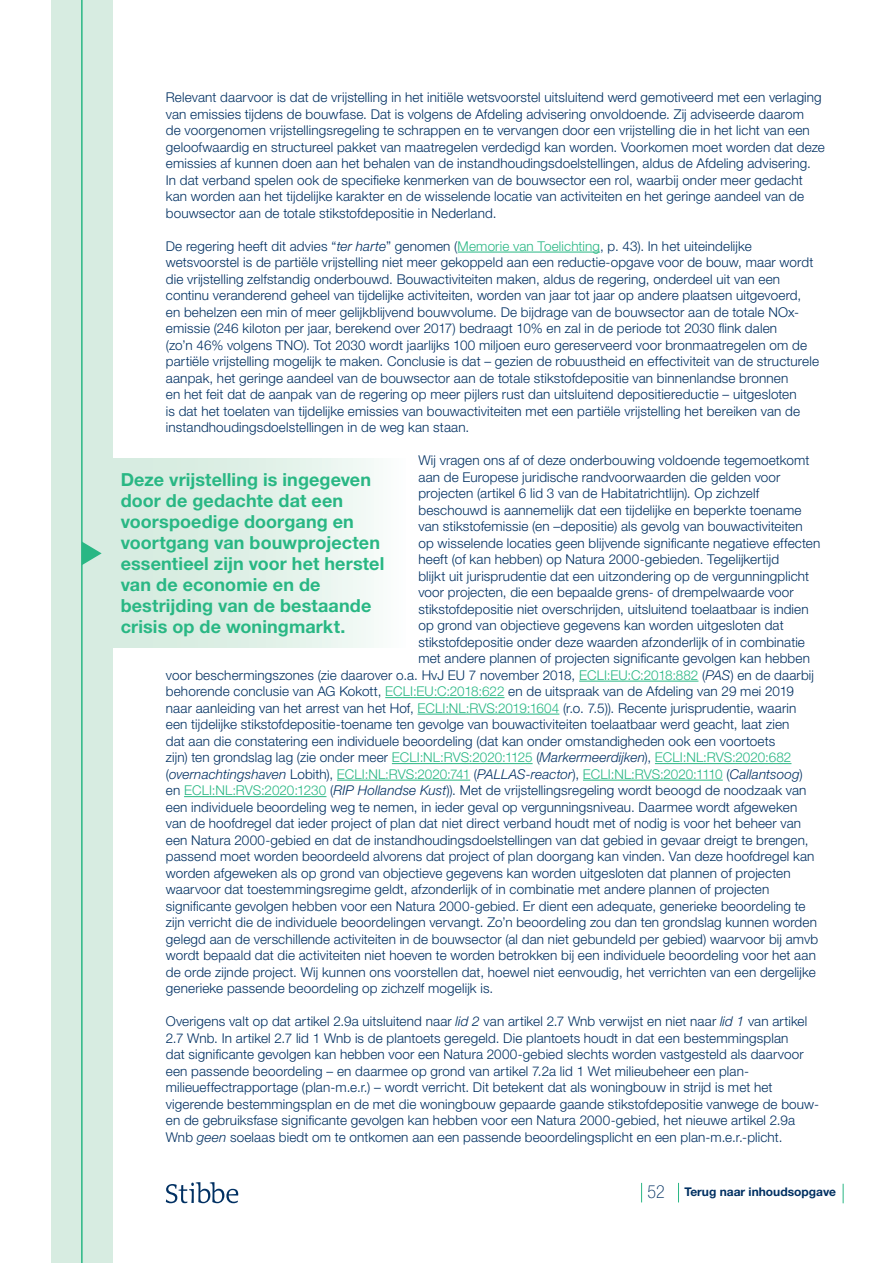
<style>
.page{position:relative;width:893px;height:1263px;background:#fff}
.page>*{position:absolute;margin:0;border:0;box-sizing:border-box;transform-origin:0 0}
.t1{font:700 18px/21px "Helvetica Neue LT Std";letter-spacing:.005em;color:#29b784}
.t2{font:100 condensed 18px "Helvetica Neue LT Std";color:#003062}
.Broodtekst{font:300 13.5px/16.5px "Helvetica Neue LT Std";letter-spacing:.01em;color:#003062}
.Broodtekst-2{font:italic 300 13.5px "Helvetica Neue LT Std";letter-spacing:.005em;color:#003062}
.Broodtekst-3{font:300 13.5px "Helvetica Neue LT Std";letter-spacing:.01em;color:#29b784}
.t3{font:700 12px "Helvetica Neue LT Std";color:#003062}
.s1{font-style:italic}
.s2{color:#29b784}
.s3{color:#003062}
.s4{font-style:italic;color:#003062}
.s5{font-style:normal}
.s6{font-style:normal;color:#29b784}
</style>
<div class="page">
<div style="left:51px;top:0;width:62px;height:1263px;background:#d7ece1"></div>
<hr style="left:81px;top:0;width:2px;height:1263px;background:#29b784">
<hr style="left:458px;top:252px;width:142px;height:1px;background:#29b784">
<hr style="left:579px;top:681px;width:119px;height:1px;background:#29b784">
<hr style="left:385px;top:697px;width:119px;height:1px;background:#29b784">
<hr style="left:418px;top:714px;width:141px;height:1px;background:#29b784">
<hr style="left:392px;top:763px;width:141px;height:1px;background:#29b784">
<hr style="left:655px;top:763px;width:136px;height:1px;background:#29b784">
<hr style="left:337px;top:780px;width:133px;height:1px;background:#29b784">
<hr style="left:583px;top:780px;width:140px;height:1px;background:#29b784">
<hr style="left:184px;top:796px;width:142px;height:1px;background:#29b784">
<svg style="left:843px;top:1184px;width:1px;height:19px"></svg>
<svg style="left:678px;top:1183px;width:1px;height:19px"></svg>
<svg style="left:641px;top:1183px;width:1px;height:19px"></svg>
<svg style="left:166px;top:1182px;width:72px;height:21px"></svg>
<div style="left:104px;top:459px;width:302px;height:189px;background:linear-gradient(to right,#d0e9db,#f5fbf8)"></div>
<svg style="left:82px;top:541px;width:20px;height:24px"></svg>
<p class="Broodtekst" style="left:166px;top:89px;width:661px">Relevant daarvoor is dat de vrijstelling in het initiële wetsvoorstel uitsluitend werd gemotiveerd met een verlaging van emissies tijdens de bouwfase. Dat is volgens de Afdeling advisering onvoldoende. Zij adviseerde daarom<br>de voorgenomen vrijstellingsregeling te schrappen en te vervangen door een vrijstelling die in het licht van een geloofwaardig en structureel pakket van maatregelen verdedigd kan worden. Voorkomen moet worden dat deze emissies af kunnen doen aan het behalen van de instandhoudingsdoelstellingen, aldus de Afdeling advisering.<br>In dat verband spelen ook de specifieke kenmerken van de bouwsector een rol, waarbij onder meer gedacht kan worden aan het tijdelijke karakter en de wisselende locatie van activiteiten en het geringe aandeel van de bouwsector aan de totale stikstofdepositie in Nederland.</p>
<p class="Broodtekst" style="left:166px;top:237px;width:655px">De regering heeft dit advies “<span class="s1">ter harte</span>” genomen (<span class="s2">Memorie van Toelichting</span>, p. 43). In het uiteindelijke wetsvoorstel is de partiële vrijstelling niet meer gekoppeld aan een reductie-opgave voor de bouw, maar wordt die vrijstelling zelfstandig onderbouwd. Bouwactiviteiten maken, aldus de regering, onderdeel uit van een continu veranderend geheel van tijdelijke activiteiten, worden van jaar tot jaar op andere plaatsen uitgevoerd, en behelzen een min of meer gelijkblijvend bouwvolume. De bijdrage van de bouwsector aan de totale NOx&shy;emissie (246 kiloton per jaar, berekend over 2017) bedraagt 10% en zal in de periode tot 2030 flink dalen<br>(zo’n 46% volgens TNO). Tot 2030 wordt jaarlijks 100 miljoen euro gereserveerd voor bronmaatregelen om de partiële vrijstelling mogelijk te maken. Conclusie is dat – gezien de robuustheid en effectiviteit van de structurele aanpak, het geringe aandeel van de bouwsector aan de totale stikstofdepositie van binnenlandse bronnen<br>en het feit dat de aanpak van de regering op meer pijlers rust dan uitsluitend depositiereductie – uitgesloten<br>is dat het toelaten van tijdelijke emissies van bouwactiviteiten met een partiële vrijstelling het bereiken van de instandhoudingsdoelstellingen in de weg kan staan.</p>
<p class="Broodtekst" style="left:418px;top:452px;width:393px">Wij vragen ons af of deze onderbouwing voldoende tegemoetkomt</p>
<p class="Broodtekst" style="left:418px;top:468px;width:363px">aan de Europese juridische randvoorwaarden die gelden voor</p>
<p class="Broodtekst" style="left:418px;top:485px;width:342px">projecten (artikel 6 lid 3 van de Habitatrichtlijn). Op zichzelf</p>
<p class="Broodtekst" style="left:418px;top:501px;width:385px">beschouwd is aannemelijk dat een tijdelijke en beperkte toename</p>
<p class="Broodtekst" style="left:418px;top:518px;width:386px">van stikstofemissie (en –depositie) als gevolg van bouwactiviteiten</p>
<p class="Broodtekst" style="left:418px;top:534px;width:403px">op wisselende locaties geen blijvende significante negatieve effecten</p>
<p class="Broodtekst" style="left:418px;top:551px;width:362px">heeft (of kan hebben) op Natura 2000-gebieden. Tegelijkertijd</p>
<p class="Broodtekst" style="left:418px;top:567px;width:392px">blijkt uit jurisprudentie dat een uitzondering op de vergunningplicht</p>
<p class="Broodtekst" style="left:418px;top:584px;width:377px">voor projecten, die een bepaalde grens- of drempelwaarde voor</p>
<p class="Broodtekst" style="left:418px;top:600px;width:392px">stikstofdepositie niet overschrijden, uitsluitend toelaatbaar is indien</p>
<p class="Broodtekst" style="left:418px;top:617px;width:367px">op grond van objectieve gegevens kan worden uitgesloten dat</p>
<p class="Broodtekst" style="left:418px;top:633px;width:388px">stikstofdepositie onder deze waarden afzonderlijk of in combinatie</p>
<p class="Broodtekst" style="left:418px;top:650px;width:393px">met andere plannen of projecten significante gevolgen kan hebben</p>
<p class="Broodtekst" style="left:166px;top:666px;width:650px">voor beschermingszones (zie daarover o.a. HvJ EU 7 november 2018, <span class="s2">ECLI:EU:C:2018:882</span> (<span class="s1">PAS</span>) en de daarbij</p>
<p class="Broodtekst" style="left:166px;top:683px;width:630px">behorende conclusie van AG Kokott, <span class="s2">ECLI:EU:C:2018:622</span> en de uitspraak van de Afdeling van 29 mei 2019</p>
<p class="Broodtekst" style="left:166px;top:699px;width:632px">naar aanleiding van het arrest van het Hof, <span class="s2">ECLI:NL:RVS:2019:1604</span> (r.o. 7.5)). Recente jurisprudentie, waarin</p>
<p class="Broodtekst" style="left:166px;top:716px;width:625px">een tijdelijke stikstofdepositie-toename ten gevolge van bouwactiviteiten toelaatbaar werd geacht, laat zien</p>
<p class="Broodtekst" style="left:166px;top:732px;width:611px">dat aan die constatering een individuele beoordeling (dat kan onder omstandigheden ook een voortoets</p>
<p class="Broodtekst-3" style="left:166px;top:749px;width:627px"><span class="s3">zijn) ten grondslag lag (zie onder meer</span> ECLI:NL:RVS:2020:1125 <span class="s3">(</span><span class="s4">Markermeerdijken</span><span class="s3">),</span> ECLI:NL:RVS:2020:682</p>
<p class="Broodtekst-2" style="left:166px;top:766px;width:638px"><span class="s5">(</span>overnachtingshaven <span class="s5">Lobith),</span> <span class="s6">ECLI:NL:RVS:2020:741</span> <span class="s5">(</span>PALLAS-reactor<span class="s5">),</span> <span class="s6">ECLI:NL:RVS:2020:1110</span> <span class="s5">(</span>Callantsoog<span class="s5">)</span></p>
<p class="Broodtekst" style="left:166px;top:782px;width:642px">en <span class="s2">ECLI:NL:RVS:2020:1230</span> (<span class="s1">RIP Hollandse Kust</span>)). Met de vrijstellingsregeling wordt beoogd de noodzaak van</p>
<p class="Broodtekst" style="left:166px;top:798px;width:633px">een individuele beoordeling weg te nemen, in ieder geval op vergunningsniveau. Daarmee wordt afgeweken</p>
<p class="Broodtekst" style="left:166px;top:815px;width:637px">van de hoofdregel dat ieder project of plan dat niet direct verband houdt met of nodig is voor het beheer van</p>
<p class="Broodtekst" style="left:166px;top:831px;width:644px">een Natura 2000-gebied en dat de instandhoudingsdoelstellingen van dat gebied in gevaar dreigt te brengen,</p>
<p class="Broodtekst" style="left:166px;top:848px;width:650px">passend moet worden beoordeeld alvorens dat project of plan doorgang kan vinden. Van deze hoofdregel kan</p>
<p class="Broodtekst" style="left:166px;top:864px;width:626px">worden afgeweken als op grond van objectieve gegevens kan worden uitgesloten dat plannen of projecten</p>
<p class="Broodtekst" style="left:166px;top:881px;width:605px">waarvoor dat toestemmingsregime geldt, afzonderlijk of in combinatie met andere plannen of projecten</p>
<p class="Broodtekst" style="left:166px;top:897px;width:641px">significante gevolgen hebben voor een Natura 2000-gebied. Er dient een adequate, generieke beoordeling te</p>
<p class="Broodtekst" style="left:166px;top:914px;width:653px">zijn verricht die de individuele beoordelingen vervangt. Zo’n beoordeling zou dan ten grondslag kunnen worden</p>
<p class="Broodtekst" style="left:166px;top:930px;width:654px">gelegd aan de verschillende activiteiten in de bouwsector (al dan niet gebundeld per gebied) waarvoor bij amvb</p>
<p class="Broodtekst" style="left:166px;top:947px;width:652px">wordt bepaald dat die activiteiten niet hoeven te worden betrokken bij een individuele beoordeling voor het aan</p>
<p class="Broodtekst" style="left:166px;top:963px;width:651px">de orde zijnde project. Wij kunnen ons voorstellen dat, hoewel niet eenvoudig, het verrichten van een dergelijke</p>
<p class="Broodtekst" style="left:166px;top:980px;width:329px">generieke passende beoordeling op zichzelf mogelijk is.</p>
<p class="Broodtekst" style="left:166px;top:1013px;width:655px">Overigens valt op dat artikel 2.9a uitsluitend naar <span class="s1">lid 2</span> van artikel 2.7 Wnb verwijst en niet naar <span class="s1">lid 1</span> van artikel 2.7 Wnb. In artikel 2.7 lid 1 Wnb is de plantoets geregeld. Die plantoets houdt in dat een bestemmingsplan<br>dat significante gevolgen kan hebben voor een Natura 2000-gebied slechts worden vastgesteld als daarvoor een passende beoordeling – en daarmee op grond van artikel 7.2a lid 1 Wet milieubeheer een plan&shy;milieueffectrapportage (plan-m.e.r.) – wordt verricht. Dit betekent dat als woningbouw in strijd is met het vigerende bestemmingsplan en de met die woningbouw gepaarde gaande stikstofdepositie vanwege de bouw&shy;en de gebruiksfase significante gevolgen kan hebben voor een Natura 2000-gebied, het nieuwe artikel 2.9a Wnb <span class="s1">geen</span> soelaas biedt om te ontkomen aan een passende beoordelingsplicht en een plan-m.e.r.-plicht.</p>
<p class="t1" style="left:121px;top:469px;width:265px">Deze vrijstelling is ingegeven door de gedachte dat een voorspoedige doorgang en voortgang van bouwprojecten essentieel zijn voor het herstel van de economie en de bestrijding van de bestaande crisis op de woningmarkt.</p>
<p class="t2" style="left:647px;top:1182px;width:19px">52</p>
<p class="t3" style="left:684px;top:1184px;width:153px">Terug naar inhoudsopgave</p>
</div>
